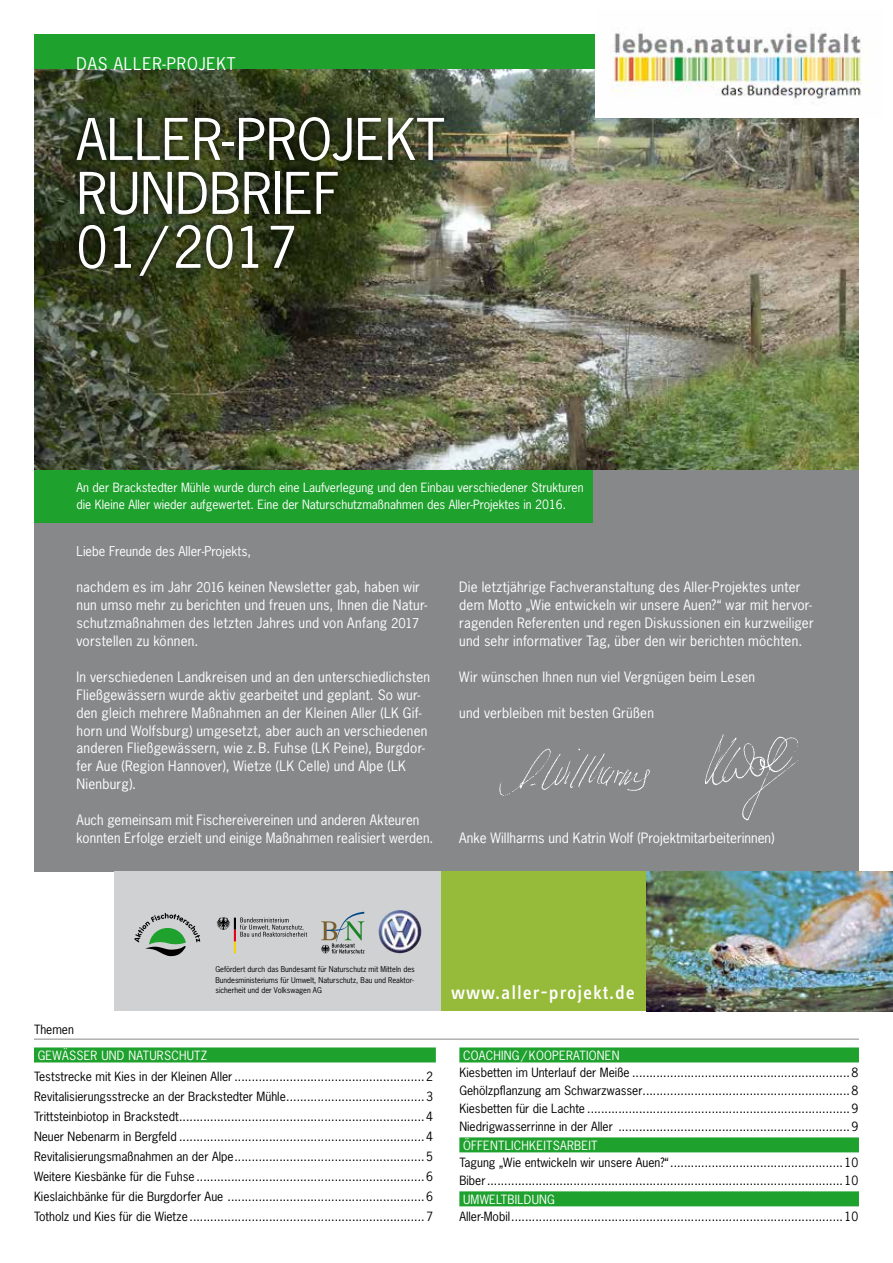
<style>
.page{position:relative;width:893px;height:1263px;background:#fff}
.page>*{position:absolute;margin:0;border:0;box-sizing:border-box;transform-origin:0 0}
.t1{font:54px/54px "News Gothic Std";color:#fff}
.t2{font:500 19.5px "Info OT Text";letter-spacing:.05em;color:#fff}
.t3{font:16.5px "News Gothic Std";letter-spacing:.05em;color:#fff}
.t4{font:13.5px/18px "News Gothic Std";letter-spacing:.015em;color:#fff}
.t5{font:12.75px "News Gothic Std";color:#fff}
.t6{font:12px/20px "News Gothic Std";color:#000;text-align:justify}
.t7{font:12px/17px "News Gothic Std";color:#fff}
.t8{font:12px "News Gothic Std";letter-spacing:.02em;color:#fff}
.t9{font:7.5px/10.5px "News Gothic Std";color:#000;text-align:justify}
.s1{font-size:12.75px}
</style>
<div class="page">
<img style="left:34px;top:69px;width:825px;height:401px">
<div style="left:34px;top:470px;width:825px;height:401px;background:#87888a"></div>
<div style="left:34px;top:470px;width:559px;height:52px;background:#1fa12e"></div>
<div style="left:34px;top:34px;width:561px;height:35px;background:#1fa12e"></div>
<svg style="left:69px;top:109px;width:383px;height:174px;background:#353d20"></svg>
<img style="left:595px;top:31px;width:269px;height:86px">
<div style="left:441px;top:871px;width:205px;height:140px;background:#96ba3a"></div>
<div style="left:115px;top:871px;width:326px;height:140px;background:#d0d1d2"></div>
<img style="left:646px;top:871px;width:247px;height:140px">
<svg style="left:134px;top:913px;width:66px;height:43px"></svg>
<img style="left:378px;top:910px;width:21px;height:39px">
<svg style="left:321px;top:912px;width:43px;height:41px"></svg>
<svg style="left:216px;top:917px;width:91px;height:36px"></svg>
<hr style="left:34px;top:1039px;width:825px;height:1px;background:#87888a">
<img style="left:705px;top:734px;width:94px;height:87px">
<img style="left:499px;top:748px;width:151px;height:48px">
<div style="left:34px;top:1047px;width:402px;height:15px;background:#1fa12e"></div>
<div style="left:459px;top:1047px;width:400px;height:15px;background:#1fa12e"></div>
<div style="left:459px;top:1137px;width:400px;height:15px;background:#1fa12e"></div>
<div style="left:459px;top:1191px;width:400px;height:15px;background:#1fa12e"></div>
<h3 class="t3" style="left:77px;top:53px;width:161px">DAS ALLER-PROJEKT</h3>
<h1 class="t1" style="left:77px;top:112px;width:370px">ALLER-PROJEKT<br>RUNDBRIEF<br>01/2017</h1>
<p class="t7" style="left:77px;top:479px;width:509px">An der Brackstedter Mühle wurde durch eine Laufverlegung und den Einbau verschiedener Strukturen die Kleine Aller wieder aufgewertet. Eine der Naturschutzmaßnahmen des Aller-Projektes in 2016.</p>
<p class="t5" style="left:77px;top:543px;width:176px">Liebe Freunde des Aller-Projekts,</p>
<p class="t4" style="left:77px;top:577px;width:352px">nachdem es im Jahr <span class="s1">2016</span> keinen Newsletter gab, haben wir nun umso mehr zu berichten und freuen uns, Ihnen die Natur&shy;schutzmaßnahmen des letzten Jahres und von Anfang <span class="s1">2017 </span>vorstellen zu können.</p>
<p class="t4" style="left:77px;top:667px;width:355px">In verschiedenen Landkreisen und an den unterschiedlichsten Fließgewässern wurde aktiv gearbeitet und geplant. So wur&shy;den gleich mehrere Maßnahmen an der Kleinen Aller (LK Gif&shy;horn und Wolfsburg) umgesetzt, aber auch an verschiedenen anderen Fließgewässern, wie z.B. Fuhse (LK Peine), Burgdor&shy;fer Aue (Region Hannover), Wietze (LK Celle) und Alpe (LK Nienburg).</p>
<p class="t4" style="left:77px;top:811px;width:358px">Auch gemeinsam mit Fischereivereinen und anderen Akteuren konnten Erfolge erzielt und einige Maßnahmen realisiert werden.</p>
<p class="t4" style="left:459px;top:577px;width:356px">Die letztjährige Fachveranstaltung des Aller-Projektes unter dem Motto „Wie entwickeln wir unsere Auen?“ war mit hervor&shy;ragenden Referenten und regen Diskussionen ein kurzweiliger und sehr informativer Tag, über den wir berichten möchten.</p>
<p class="t4" style="left:459px;top:667px;width:297px">Wir wünschen Ihnen nun viel Vergnügen beim Lesen</p>
<p class="t4" style="left:459px;top:703px;width:196px">und verbleiben mit besten Grüßen</p>
<p class="t4" style="left:459px;top:829px;width:317px">Anke Willharms und Katrin Wolf (Projektmitarbeiterinnen)</p>
<p class="t6" style="left:34px;top:1020px;width:41px">Themen</p>
<p class="t9" style="left:215px;top:964px;width:201px">Gefördert durch das Bundesamt für Naturschutz mit Mitteln des Bundesministeriums für Umwelt, Naturschutz, Bau und Reaktor&shy;sicherheit und der Volkswagen AG</p>
<p class="t8" style="left:38px;top:1048px;width:171px">GEWÄSSER UND NATURSCHUTZ</p>
<p class="t6" style="left:34px;top:1067px;width:401px">Teststrecke mit Kies in der Kleinen Aller .......................................................2<br>Revitalisierungsstrecke an der Brackstedter Mühle........................................3<br>Trittsteinbiotop in Brackstedt.......................................................................4<br>Neuer Nebenarm in Bergfeld .......................................................................4<br>Revitalisierungsmaßnahmen an der Alpe.......................................................5<br>Weitere Kiesbänke für die Fuhse ..................................................................6<br>Kieslaichbänke für die Burgdorfer Aue .........................................................6<br>Totholz und Kies für die Wietze ....................................................................7</p>
<h2 class="t2" style="left:451px;top:980px;width:185px">www.aller-projekt.de</h2>
<p class="t8" style="left:463px;top:1048px;width:158px">COACHING / KOOPERATIONEN</p>
<p class="t6" style="left:459px;top:1064px;width:400px;line-height:18px">Kiesbetten im Unterlauf der Meiße ...............................................................8<br>Gehölzpflanzung am Schwarzwasser............................................................8<br>Kiesbetten für die Lachte ............................................................................9<br>Niedrigwasserrinne in der Aller ...................................................................9</p>
<p class="t8" style="left:463px;top:1137px;width:136px">ÖFFENTLICHKEITSARBEIT</p>
<p class="t6" style="left:459px;top:1153px;width:400px;line-height:18px">Tagung „Wie entwickeln wir unsere Auen?“..................................................10<br>Biber.......................................................................................................10</p>
<p class="t8" style="left:463px;top:1191px;width:93px">UMWELTBILDUNG</p>
<p class="t6" style="left:459px;top:1206px;width:400px">Aller-Mobil................................................................................................10</p>
</div>
